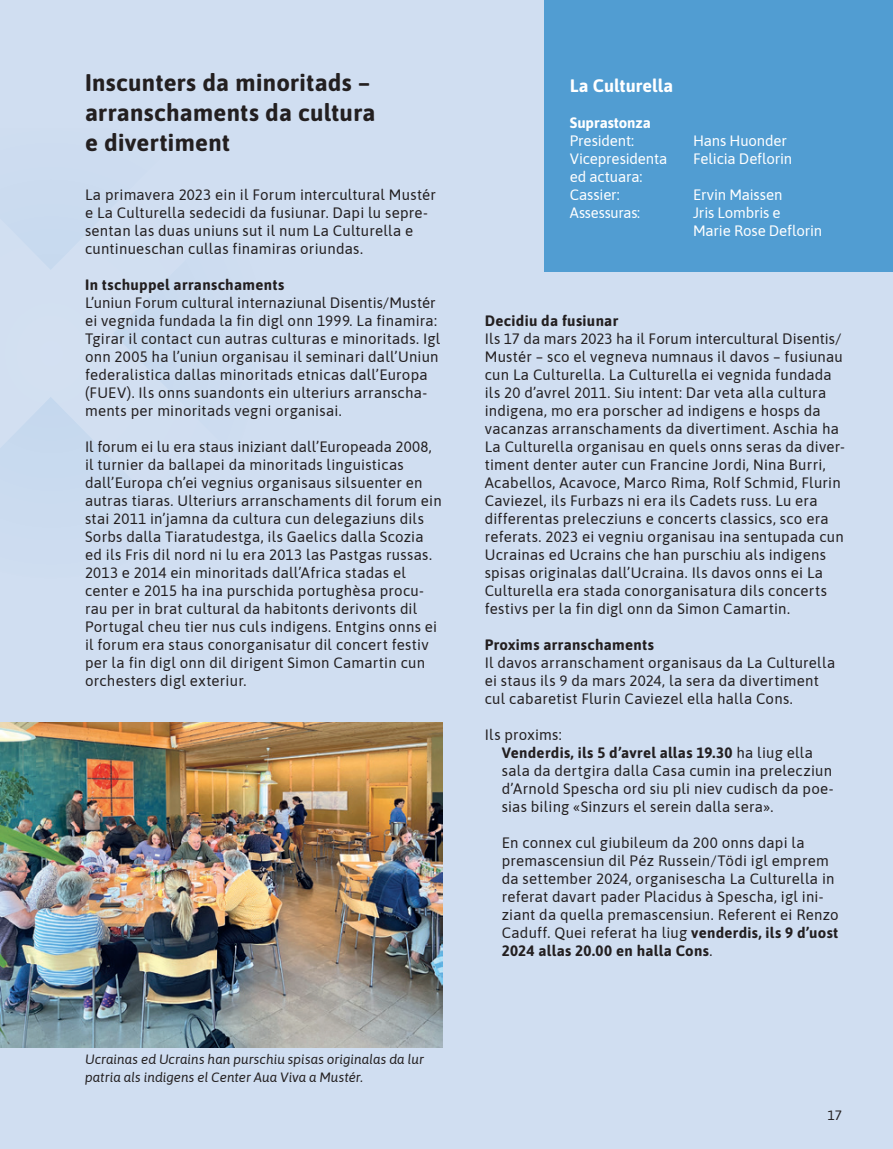
<style>
.page{position:relative;width:893px;height:1149px;background:#fff}
.page>*{position:absolute;margin:0;border:0;box-sizing:border-box;transform-origin:0 0}
.t1{font:700 24px/30px "Asap";letter-spacing:.01em;color:#231f20}
.t2{font:700 18px "Asap";letter-spacing:.005em;color:#fff}
.t3{font:15px/18px "Asap";letter-spacing:.015em;color:#231f20}
.t4{font:15px/18px "Asap";letter-spacing:-.01em;color:#fff}
.t5{font:700 15px "Asap";letter-spacing:.02em;color:#231f20}
.t6{font:700 15px "Asap";letter-spacing:-.005em;color:#fff}
.t7{font:italic 13.5px/18px "Asap";letter-spacing:.005em;color:#231f20}
.t8{font:13.5px "Asap";color:#231f20}
.s1{font-weight:700}
</style>
<div class="page">
<div style="left:0;top:0;width:893px;height:1148px;background:#d0def1"></div>
<div style="left:544px;top:0;width:349px;height:272px;background:#519dd2"></div>
<img style="left:0;top:722px;width:442px;height:324px">
<h1 class="t1" style="left:85px;top:66px;width:292px">Inscunters da minoritads – arranschaments da cultura e divertiment</h1>
<p class="t2" style="left:570px;top:73px;width:105px">La Culturella</p>
<p class="t6" style="left:570px;top:112px;width:83px">Suprastonza</p>
<p class="t4" style="left:570px;top:131px;width:66px">President:</p>
<p class="t4" style="left:693px;top:131px;width:95px">Hans Huonder</p>
<p class="t4" style="left:570px;top:149px;width:99px">Vicepresidenta</p>
<p class="t4" style="left:693px;top:149px;width:101px">Felicia Deflorin</p>
<p class="t4" style="left:570px;top:167px;width:74px">ed actuara:<br>Cassier:</p>
<p class="t3" style="left:85px;top:185px;width:352px">La primavera 2023 ein il Forum intercultural Mustér e La Culturella sedecidi da fusiunar. Dapi lu sepre&shy;sentan las duas uniuns sut il num La Culturella e cuntinueschan cullas finamiras oriundas.</p>
<p class="t5" style="left:85px;top:274px;width:201px">In tschuppel arranschaments</p>
<p class="t3" style="left:85px;top:293px;width:357px">L’uniun Forum cultural internaziunal Disentis/Mustér ei vegnida fundada la fin digl onn 1999. La finamira:<br>Tgirar il contact cun autras culturas e minoritads. Igl onn 2005 ha l’uniun organisau il seminari dall’Uniun federalistica dallas minoritads etnicas dall’Europa (FUEV). Ils onns suandonts ein ulteriurs arranscha&shy;ments per minoritads vegni organisai.</p>
<p class="t3" style="left:85px;top:437px;width:358px">Il forum ei lu era staus iniziant dall’Europeada 2008, il turnier da ballapei da minoritads linguisticas dall’Europa ch’ei vegnius organisaus silsuenter en autras tiaras. Ulteriurs arranschaments dil forum ein stai 2011 in’jamna da cultura cun delegaziuns dils Sorbs dalla Tiaratudestga, ils Gaelics dalla Scozia ed ils Fris dil nord ni lu era 2013 las Pastgas russas.<br>2013 e 2014 ein minoritads dall’Africa stadas el center e 2015 ha ina purschida portughèsa procu&shy;rau per in brat cultural da habitonts derivonts dil Portugal cheu tier nus culs indigens. Entgins onns ei il forum era staus conorganisatur dil concert festiv per la fin digl onn dil dirigent Simon Camartin cun orchesters digl exteriur.</p>
<p class="t4" style="left:693px;top:185px;width:91px">Ervin Maissen</p>
<p class="t4" style="left:570px;top:203px;width:72px">Assessuras:</p>
<p class="t4" style="left:693px;top:203px;width:131px">Jris Lombris e<br>Marie Rose Deflorin</p>
<p class="t5" style="left:485px;top:310px;width:135px">Decidiu da fusiunar</p>
<p class="t3" style="left:485px;top:329px;width:361px">Ils 17 da mars 2023 ha il Forum intercultural Disentis/ Mustér – sco el vegneva numnaus il davos – fusiunau cun La Culturella. La Culturella ei vegnida fundada ils 20 d’avrel 2011. Siu intent: Dar veta alla cultura indigena, mo era porscher ad indigens e hosps da vacanzas arranschaments da divertiment. Aschia ha La Culturella organisau en quels onns seras da diver&shy;timent denter auter cun Francine Jordi, Nina Burri, Acabellos, Acavoce, Marco Rima, Rolf Schmid, Flurin Caviezel, ils Furbazs ni era ils Cadets russ. Lu era differentas prelecziuns e concerts classics, sco era referats. 2023 ei vegniu organisau ina sentupada cun Ucrainas ed Ucrains che han purschiu als indigens spisas originalas dall’Ucraina. Ils davos onns ei La Culturella era stada conorganisatura dils concerts festivs per la fin digl onn da Simon Camartin.</p>
<p class="t5" style="left:485px;top:634px;width:171px">Proxims arranschaments</p>
<p class="t3" style="left:485px;top:653px;width:352px">Il davos arranschament organisaus da La Culturella ei staus ils 9 da mars 2024, la sera da divertiment cul cabaretist Flurin Caviezel ella halla Cons.</p>
<p class="t3" style="left:502px;top:725px;width:333px;text-indent:-17px">Ils proxims:<br><span class="s1">Venderdis, ils 5 d’avrel allas 19.30</span> ha liug ella sala da dertgira dalla Casa cumin ina prelecziun d’Arnold Spescha ord siu pli niev cudisch da poe&shy;sias biling «Sinzurs el serein dalla sera».</p>
<p class="t3" style="left:502px;top:833px;width:338px">En connex cul giubileum da 200 onns dapi la premascensiun dil Péz Russein/Tödi igl emprem da settember 2024, organisescha La Culturella in referat davart pader Placidus à Spescha, igl ini&shy;ziant da quella premascensiun. Referent ei Renzo Caduff. Quei referat ha liug <span class="s1">venderdis, ils 9 d’uost 2024 allas 20.00 en halla Cons</span>.</p>
<p class="t7" style="left:85px;top:1049px;width:340px">Ucrainas ed Ucrains han purschiu spisas originalas da lur patria als indigens el Center Aua Viva a Mustér.</p>
<p class="t8" style="left:827px;top:1105px;width:16px">17</p>
</div>
